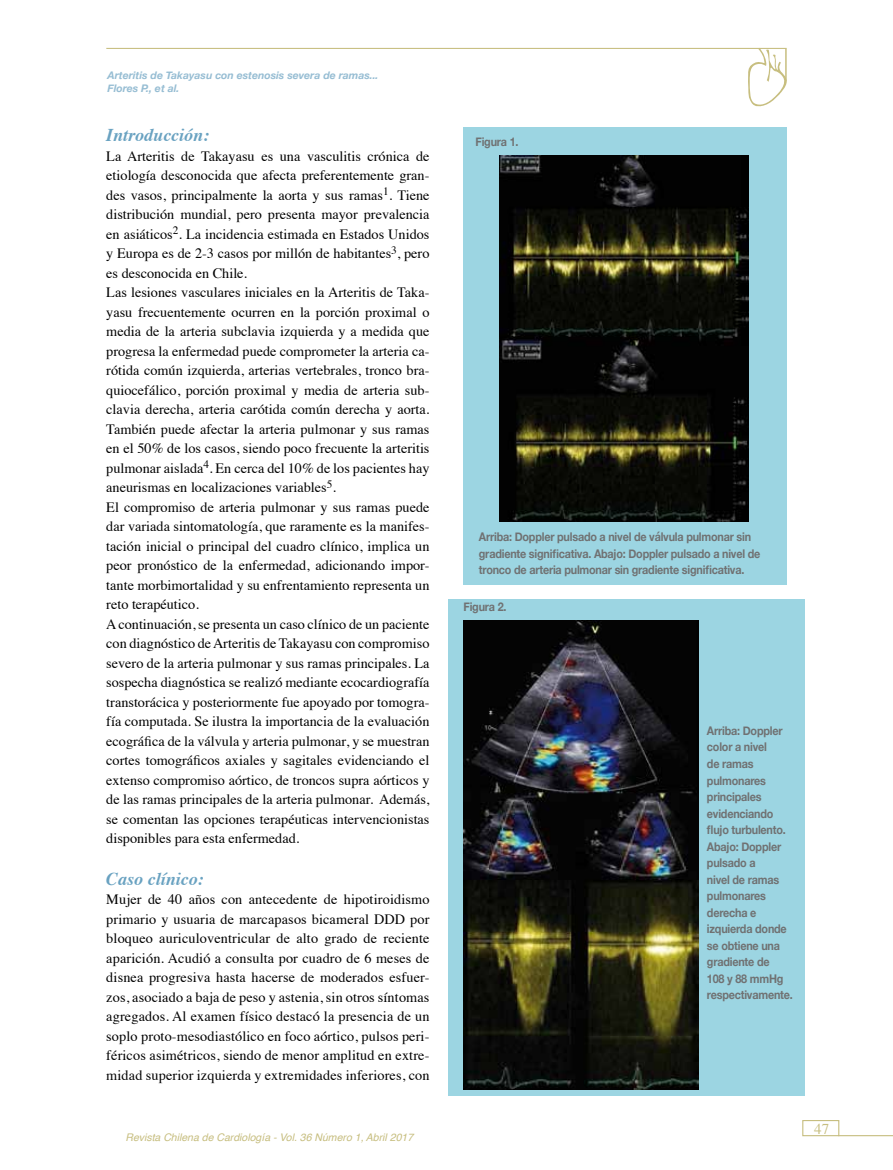
<style>
.page{position:relative;width:893px;height:1170px;background:#fff}
.page>*{position:absolute;margin:0;border:0;box-sizing:border-box;transform-origin:0 0}
.t1{font:italic 700 18px "Times";color:#69a2c1}
.t2{font:15px "Times";color:#c7be80}
.t3{font:14.25px/19.5px "Times";color:#000}
.t4{font:700 12px/16.5px "Helvetica Neue";letter-spacing:-.02em;color:#707172;scale:.9 1}
.t5{font:italic 700 10.5px/12.6px "Helvetica Neue";color:#96bdd3}
.t6{font:italic 10.5px "Helvetica";color:#c7be80}
</style>
<div class="page">
<div style="left:802px;top:1119px;width:37px;height:17px;border:1px solid #c7be80"></div>
<hr style="left:838px;top:1134px;width:55px;height:2px;background:#c7be80">
<hr style="left:106px;top:48px;width:681px;height:1px;background:#c7be7f">
<svg style="left:748px;top:48px;width:39px;height:59px"></svg>
<hr style="left:785px;top:49px;width:2px;height:32px;background:#c7be7f">
<div style="left:463px;top:128px;width:324px;height:457px;background:#9cd5e2"></div>
<div style="left:448px;top:598px;width:356px;height:497px;background:#9cd5e2"></div>
<img style="left:499px;top:155px;width:249px;height:366px">
<img style="left:463px;top:620px;width:235px;height:469px">
<p class="t5" style="left:108px;top:70px;width:272px">Arteritis de Takayasu con estenosis severa de ramas...<br>Flores P., et al.</p>
<p class="t1" style="left:106px;top:118px;width:105px">Introducción:</p>
<p class="t3" style="left:106px;top:145px;width:325px">La Arteritis de Takayasu es una vasculitis crónica de etiología desconocida que afecta preferentemente gran&shy;des vasos, principalmente la aorta y sus ramas<sup>1</sup>. Tiene distribución mundial, pero presenta mayor prevalencia en asiáticos<sup>2</sup>. La incidencia estimada en Estados Unidos y Europa es de 2-3 casos por millón de habitantes<sup>3</sup>, pero es desconocida en Chile.<br>Las lesiones vasculares iniciales en la Arteritis de Taka&shy;yasu frecuentemente ocurren en la porción proximal o media de la arteria subclavia izquierda y a medida que progresa la enfermedad puede comprometer la arteria ca&shy;rótida común izquierda, arterias vertebrales, tronco bra&shy;quiocefálico, porción proximal y media de arteria sub&shy;clavia derecha, arteria carótida común derecha y aorta.<br>También puede afectar la arteria pulmonar y sus ramas en el 50% de los casos, siendo poco frecuente la arteritis pulmonar aislada<sup>4</sup>. En cerca del 10% de los pacientes hay aneurismas en localizaciones variables<sup>5</sup>.<br>El compromiso de arteria pulmonar y sus ramas puede dar variada sintomatología, que raramente es la manifes&shy;tación inicial o principal del cuadro clínico, implica un peor pronóstico de la enfermedad, adicionando impor&shy;tante morbimortalidad y su enfrentamiento representa un reto terapéutico.<br>A continuación, se presenta un caso clínico de un paciente con diagnóstico de Arteritis de Takayasu con compromiso severo de la arteria pulmonar y sus ramas principales. La sospecha diagnóstica se realizó mediante ecocardiografía transtorácica y posteriormente fue apoyado por tomogra&shy;fía computada. Se ilustra la importancia de la evaluación ecográfica de la válvula y arteria pulmonar, y se muestran cortes tomográficos axiales y sagitales evidenciando el extenso compromiso aórtico, de troncos supra aórticos y de las ramas principales de la arteria pulmonar. Además, se comentan las opciones terapéuticas intervencionistas disponibles para esta enfermedad.</p>
<p class="t1" style="left:106px;top:861px;width:99px">Caso clínico:</p>
<p class="t3" style="left:106px;top:888px;width:325px;text-align:justify">Mujer de 40 años con antecedente de hipotiroidismo primario y usuaria de marcapasos bicameral DDD por bloqueo auriculoventricular de alto grado de reciente aparición. Acudió a consulta por cuadro de 6 meses de disnea progresiva hasta hacerse de moderados esfuer&shy;zos, asociado a baja de peso y astenia, sin otros síntomas agregados. Al examen físico destacó la presencia de un soplo proto-mesodiastólico en foco aórtico, pulsos peri&shy;féricos asimétricos, siendo de menor amplitud en extre&shy;midad superior izquierda y extremidades inferiores, con</p>
<p class="t6" style="left:125px;top:1128px;width:289px">Revista Chilena de Cardiología - Vol. 36 Número 1, Abril 2017</p>
<p class="t4" style="left:475px;top:133px;width:49px">Figura 1.</p>
<p class="t4" style="left:479px;top:529px;width:314px">Arriba: Doppler pulsado a nivel de válvula pulmonar sin gradiente significativa. Abajo: Doppler pulsado a nivel de tronco de arteria pulmonar sin gradiente significativa.</p>
<p class="t4" style="left:463px;top:598px;width:49px">Figura 2.</p>
<p class="t4" style="left:707px;top:722px;width:97px">Arriba: Doppler color a nivel<br>de ramas pulmonares principales evidenciando flujo turbulento.<br>Abajo: Doppler pulsado a<br>nivel de ramas pulmonares derecha e izquierda donde se obtiene una gradiente de<br>108 y 88 mmHg respectivamente.</p>
<p class="t2" style="left:814px;top:1115px;width:16px">47</p>
</div>
